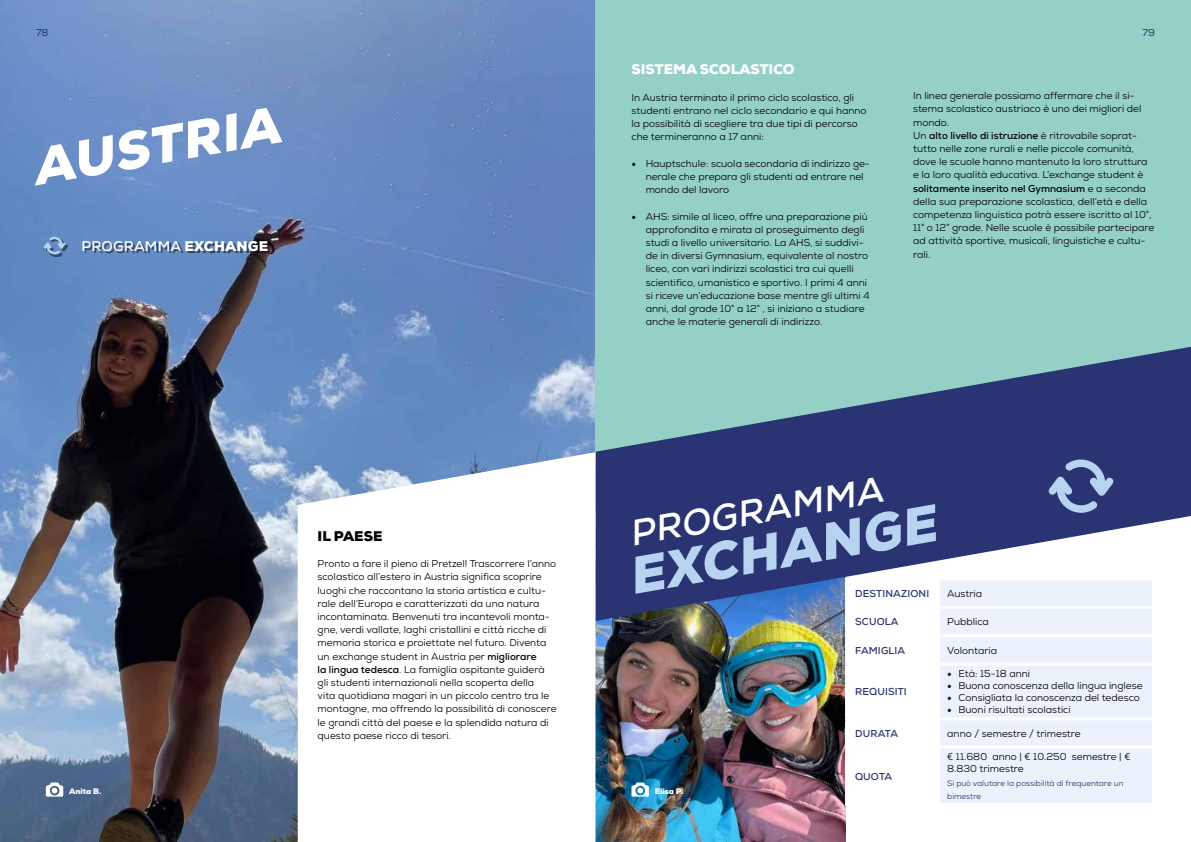
<style>
.page{position:relative;width:1191px;height:842px;background:#fff}
.page>*{position:absolute;margin:0;border:0;box-sizing:border-box;transform-origin:0 0}
.t1{font:italic 900 52px "Nexa";color:#b7d3f0}
.t2{font:italic 900 52px "Nexa";color:#fff}
.t3{font:italic 700 36px "Nexa";color:#fff}
.t4{font:900 14px "Nexa";color:#fff}
.t5{font:700 14px "Nexa";letter-spacing:.015em;color:#fff}
.t6{font:900 14px "Nexa";color:#000}
.t7{font:10px/13.2px "Nexa";color:#000}
.t8{font:700 10px "Nexa";letter-spacing:.015em;color:#2b3472}
.t9{font:10px "Nexa";color:#2b3472}
.t10{font:8px/13.2px "Nexa";color:#2b3472}
.t11{font:900 8px "Nexa";color:#fff}
.s1{font-weight:900}
.s2{font-weight:700}
.s3{font-family:"Minion Pro";font-size:12px}
</style>
<div class="page">
<img style="left:0;top:0;width:595px;height:842px">
<img style="left:595px;top:621px;width:250px;height:221px">
<div style="left:595px;top:0;width:596px;height:466px;background:#95d0c7"></div>
<svg style="left:46px;top:782px;width:17px;height:15px"></svg>
<svg style="left:595px;top:347px;width:596px;height:274px;fill:#2b3472"></svg>
<svg style="left:1048px;top:459px;width:65px;height:54px;background:#5a699c"></svg>
<div style="left:940px;top:580px;width:212px;height:223px;background:#ebf2fb"></div>
<hr style="left:845px;top:577px;width:93px;height:3px;background:#fff">
<hr style="left:845px;top:580px;width:3px;height:26px;background:#fff">
<hr style="left:938px;top:577px;width:217px;height:3px;background:#fff">
<hr style="left:937px;top:580px;width:3px;height:26px;background:#fff">
<hr style="left:1152px;top:580px;width:3px;height:26px;background:#fff">
<hr style="left:845px;top:606px;width:93px;height:3px;background:#fff">
<hr style="left:845px;top:609px;width:3px;height:25px;background:#fff">
<hr style="left:938px;top:606px;width:217px;height:3px;background:#fff">
<hr style="left:937px;top:609px;width:3px;height:25px;background:#fff">
<hr style="left:1152px;top:609px;width:3px;height:25px;background:#fff">
<hr style="left:938px;top:634px;width:217px;height:3px;background:#fff">
<hr style="left:938px;top:662px;width:217px;height:3px;background:#fff">
<hr style="left:938px;top:717px;width:217px;height:3px;background:#fff">
<hr style="left:938px;top:746px;width:217px;height:3px;background:#fff">
<svg style="left:298px;top:452px;width:297px;height:390px"></svg>
<div style="left:85px;top:243px;width:185px;height:10px;background:#000;opacity:.5"></div>
<div style="left:46px;top:239px;width:21px;height:18px;background:#000;opacity:.5"></div>
<svg style="left:44px;top:237px;width:21px;height:17px"></svg>
<svg style="left:631px;top:782px;width:18px;height:15px"></svg>
<p class="t9" style="left:36px;top:27px;width:14px">78</p>
<p class="t9" style="left:1142px;top:27px;width:14px">79</p>
<h1 class="t2" style="left:26px;top:135px;width:252px;rotate:-10deg">AUSTRIA</h1>
<h3 class="t5" style="left:81px;top:237px;width:188px">PROGRAMMA <span class="s1">EXCHANGE</span></h3>
<p class="t11" style="left:69px;top:786px;width:34px">Anita B.</p>
<h3 class="t6" style="left:317px;top:527px;width:66px">IL PAESE</h3>
<p class="t7" style="left:317px;top:557px;width:240px">Pronto a fare il pieno di Pretzel! Trascorrere l’anno scolastico all’estero in Austria significa scoprire luoghi che raccontano la storia artistica e cultu&shy;rale dell’Europa e caratterizzati da una natura incontaminata. Benvenuti tra incantevoli monta&shy;gne, verdi vallate, laghi cristallini e città ricche di memoria storica e proiettate nel futuro. Diventa un exchange student in Austria per <span class="s2">migliorare<br>la lingua tedesca</span>. La famiglia ospitante guiderà gli studenti internazionali nella scoperta della<br>vita quotidiana magari in un piccolo centro tra le montagne, ma offrendo la possibilità di conoscere le grandi città del paese e la splendida natura di questo paese ricco di tesori.</p>
<h3 class="t4" style="left:631px;top:60px;width:165px">SISTEMA SCOLASTICO</h3>
<p class="t7" style="left:631px;top:91px;width:236px">In Austria terminato il primo ciclo scolastico, gli studenti entrano nel ciclo secondario e qui hanno la possibilità di scegliere tra due tipi di percorso che termineranno a 17 anni:</p>
<p class="t7" style="left:645px;top:157px;width:226px;text-indent:-14px"><span class="s3">•</span> Hauptschule: scuola secondaria di indirizzo ge&shy;nerale che prepara gli studenti ad entrare nel mondo del lavoro</p>
<p class="t7" style="left:645px;top:209px;width:225px;text-indent:-14px"><span class="s3">•</span> AHS: simile al liceo, offre una preparazione più approfondita e mirata al proseguimento degli studi a livello universitario. La AHS, si suddivi&shy;de in diversi Gymnasium, equivalente al nostro liceo, con vari indirizzi scolastici tra cui quelli scientifico, umanistico e sportivo. I primi 4 anni si riceve un’educazione base mentre gli ultimi 4 anni, dal grade 10° a 12° , si iniziano a studiare anche le materie generali di indirizzo.</p>
<p class="t7" style="left:913px;top:89px;width:243px">In linea generale possiamo affermare che il si&shy;stema scolastico austriaco è uno dei migliori del mondo.<br>Un <span class="s2">alto livello di istruzione</span> è ritrovabile soprat&shy;tutto nelle zone rurali e nelle piccole comunità, dove le scuole hanno mantenuto la loro struttura e la loro qualità educativa. L’exchange student è <span class="s2">solitamente inserito nel Gymnasium</span> e a seconda della sua preparazione scolastica, dell’età e della competenza linguistica potrà essere iscritto al 10°, 11° o 12° grade. Nelle scuole è possibile partecipare ad attività sportive, musicali, linguistiche e cultu&shy;rali.</p>
<h2 class="t3" style="left:625px;top:511px;width:258px;rotate:-10deg">PROGRAMMA</h2>
<h1 class="t1" style="left:623px;top:544px;width:312px;rotate:-10deg">EXCHANGE</h1>
<p class="t8" style="left:855px;top:587px;width:76px">DESTINAZIONI</p>
<p class="t7" style="left:947px;top:587px;width:36px">Austria</p>
<p class="t8" style="left:855px;top:615px;width:45px">SCUOLA</p>
<p class="t7" style="left:947px;top:615px;width:43px">Pubblica</p>
<p class="t8" style="left:855px;top:644px;width:52px">FAMIGLIA</p>
<p class="t7" style="left:947px;top:644px;width:51px">Volontaria</p>
<p class="t8" style="left:855px;top:685px;width:53px">REQUISITI</p>
<p class="t7" style="left:947px;top:667px;width:84px"><span class="s3">•</span> Età: 15-18 anni</p>
<p class="t7" style="left:947px;top:679px;width:197px"><span class="s3">•</span> Buona conoscenza della lingua inglese</p>
<p class="t7" style="left:947px;top:691px;width:194px"><span class="s3">•</span> Consigliata la conoscenza del tedesco</p>
<p class="t7" style="left:947px;top:703px;width:125px"><span class="s3">•</span> Buoni risultati scolastici</p>
<p class="t11" style="left:655px;top:786px;width:30px">Elisa P.</p>
<p class="t8" style="left:855px;top:727px;width:45px">DURATA</p>
<p class="t7" style="left:947px;top:727px;width:135px">anno / semestre / trimestre</p>
<p class="t8" style="left:855px;top:770px;width:39px">QUOTA</p>
<p class="t7" style="left:947px;top:751px;width:185px;line-height:12px">€ 11.680 anno | € 10.250 semestre | €<br>8.830 trimestre</p>
<p class="t10" style="left:947px;top:776px;width:178px">Si può valutare la possibilità di frequentare un bimestre</p>
</div>
